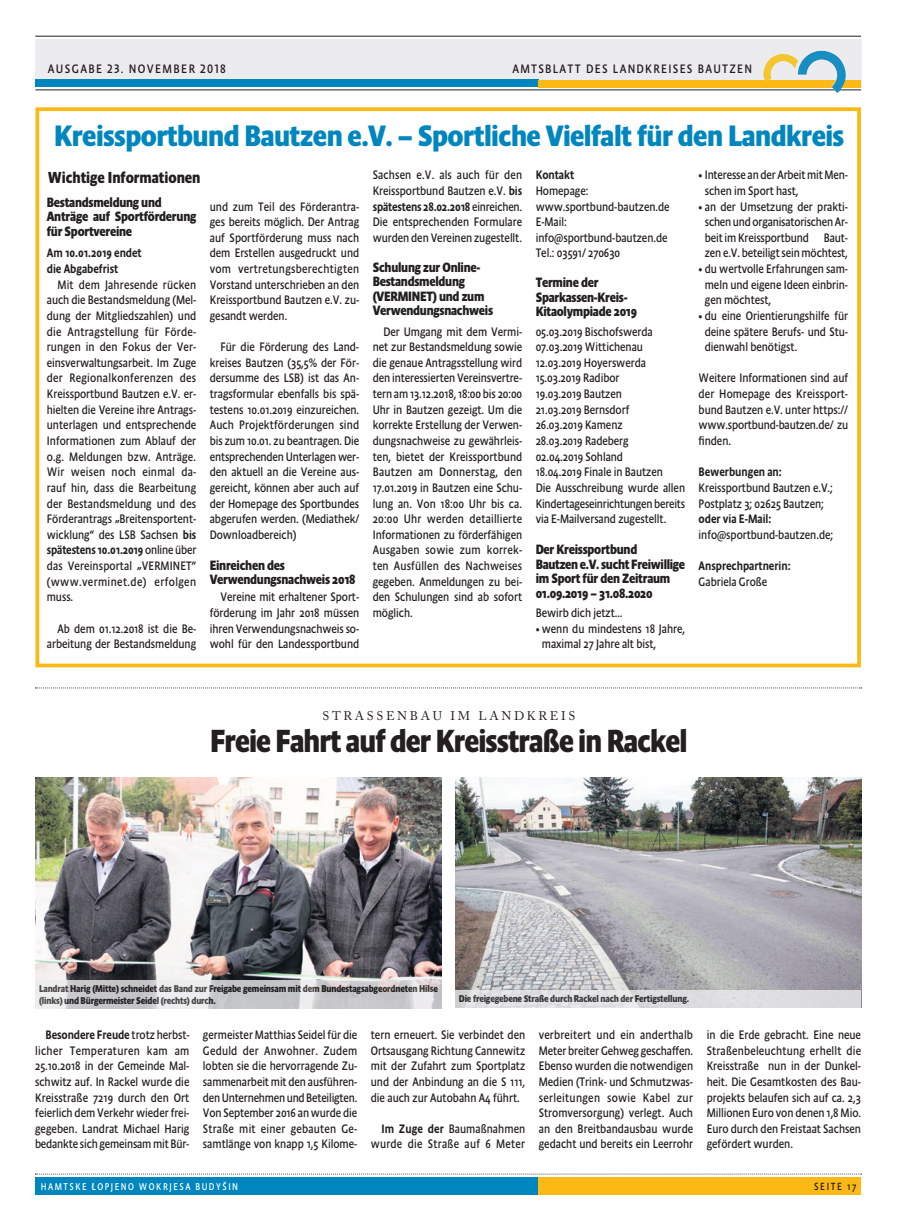
<style>
.page{position:relative;width:897px;height:1230px;background:#fff}
.page>*{position:absolute;margin:0;border:0;box-sizing:border-box;transform-origin:0 0}
.t1{font:700 32.5px "Absara Sans Head OT";letter-spacing:-.03em;color:#231f20;scale:.96 1}
.t2{font:700 30px "Absara Sans Head OT";letter-spacing:-.02em;color:#0086be}
.t3{font:700 16.25px "Absara Sans Head OT";letter-spacing:-.005em;color:#231f20;scale:.95 1}
.t4{font:700 13.75px/14.4px "Absara Sans Head OT";letter-spacing:-.02em;color:#231f20;scale:.95 1}
.t5{font:12.5px/15.6px "Absara Sans Head OT";letter-spacing:-.005em;color:#231f20;text-align:justify;scale:.95 1}
.t6{font:500 12.5px/15.6px "Absara Sans Head OT";letter-spacing:-.005em;color:#231f20;scale:.95 1}
.t7{font:12.5px/15.6px "Absara Sans Head OT";letter-spacing:.015em;color:#231f20;text-align:right;scale:.95 1}
.t8{font:12.5px "Absara Sans Head OT";letter-spacing:.1em;color:#231f20}
.t9{font:12.5px "Absara Sans Head OT";letter-spacing:.11em;color:#231f20}
.t10{font:12.5px "Adobe Caslon Pro";letter-spacing:.215em;color:#231f20}
.t11{font:10.62px "Absara Sans Head OT";letter-spacing:.16em;color:#231f20;scale:.95 1}
.t12{font:700 10px/11.2px "Absara Sans Head OT";letter-spacing:-.02em;color:#231f20;scale:.95 1}
.t13{font:10px "Absara Sans Head OT";letter-spacing:.16em;color:#fff;scale:.95 1}
.s1{font-weight:500}
</style>
<div class="page">
<div style="left:35px;top:1177px;width:504px;height:17px;background:#0086be"></div>
<div style="left:538px;top:1177px;width:323px;height:18px;background:#fcb814"></div>
<svg style="left:35px;top:1173px;width:827px;height:1px"></svg>
<div style="left:35px;top:39px;width:826px;height:48px;background:#ececee"></div>
<div style="left:35px;top:80px;width:504px;height:7px;background:#0086be"></div>
<div style="left:538px;top:80px;width:323px;height:7px;background:#fcb814"></div>
<hr style="left:35px;top:90px;width:826px;height:1px;background:#231f20">
<hr style="left:35px;top:36px;width:826px;height:1px;background:#231f20">
<img style="left:762px;top:51px;width:85px;height:42px">
<div style="left:35px;top:107px;width:825px;height:560px;border:4px solid #fcb814"></div>
<svg style="left:35px;top:687px;width:826px;height:1px"></svg>
<img style="left:36px;top:777px;width:405px;height:203px">
<img style="left:455px;top:777px;width:406px;height:213px">
<svg style="left:35px;top:980px;width:406px;height:29px;background:#d2d2d4"></svg>
<div style="left:455px;top:990px;width:406px;height:18px;background:#dedee0"></div>
<p class="t9" style="left:48px;top:61px;width:180px">AUSGABE 23. NOVEMBER 2018</p>
<p class="t8" style="left:512px;top:61px;width:241px">AMTSBLATT DES LANDKREISES BAUTZEN</p>
<h2 class="t2" style="left:-1px;top:118px;width:846px">is Kreissportbund Bautzen e.V. – Sportliche Vielfalt für den Landkreis</h2>
<h3 class="t3" style="left:48px;top:167px;width:162px">Wichtige Informationen</h3>
<p class="t5" style="left:373px;top:167px;width:159px">Sachsen e.V. als auch für den Kreissportbund Bautzen e.V. <span class="s1">bis spätestens 28.02.2018</span> einreichen.<br>Die entsprechenden Formulare wurden den Vereinen zugestellt.</p>
<p class="t4" style="left:373px;top:260px;width:128px">Schulung zur Online-<br>Bestandsmeldung (VERMINET) und zum<br>Verwendungsnachweis</p>
<p class="t5" style="left:373px;top:323px;width:159px;text-indent:11px">Der Umgang mit dem Vermi&shy;net zur Bestandsmeldung sowie die genaue Antragsstellung wird den interessierten Vereinsvertre&shy;tern am 13.12.2018, 18:00 bis 20:00<br>Uhr in Bautzen gezeigt. Um die korrekte Erstellung der Verwen&shy;dungsnachweise zu gewährleis&shy;ten, bietet der Kreissportbund Bautzen am Donnerstag, den 17.01.2019 in Bautzen eine Schu&shy;lung an. Von 18:00 Uhr bis ca.<br>20:00 Uhr werden detaillierte Informationen zu förderfähigen Ausgaben sowie zum korrek&shy;ten Ausfüllen des Nachweises gegeben. Anmeldungen zu bei&shy;den Schulungen sind ab sofort möglich.</p>
<p class="t6" style="left:535px;top:167px;width:42px">Kontakt</p>
<p class="t5" style="left:535px;top:183px;width:142px;text-align:left">Homepage: www.sportbund-bautzen.de<br>E-Mail: info@sportbund-bautzen.de<br>Tel.: 03591/ 270630</p>
<p class="t4" style="left:535px;top:275px;width:108px">Termine der<br>Sparkassen-Kreis-<br>Kitaolympiade 2019</p>
<p class="t5" style="left:535px;top:323px;width:159px;text-align:left">05.03.2019 Bischofswerda<br>07.03.2019 Wittichenau<br>12.03.2019 Hoyerswerda<br>15.03.2019 Radibor<br>19.03.2019 Bautzen<br>21.03.2019 Bernsdorf<br>26.03.2019 Kamenz<br>28.03.2019 Radeberg<br>02.04.2019 Sohland<br>18.04.2019 Finale in Bautzen<br>Die Ausschreibung wurde allen<br>Kindertageseinrichtungen bereits via E-Mailversand zugestellt.</p>
<p class="t4" style="left:535px;top:542px;width:159px">Der Kreissportbund<br>Bautzen e.V. sucht Freiwillige im Sport für den Zeitraum<br>01.09.2019 – 31.08.2020</p>
<p class="t5" style="left:535px;top:605px;width:93px">Bewirb dich jetzt…</p>
<p class="t5" style="left:542px;top:620px;width:152px;text-indent:-6px">• wenn du mindestens 18 Jahre, maximal 27 Jahre alt bist,</p>
<p class="t5" style="left:704px;top:167px;width:152px;text-indent:-6px">• Interesse an der Arbeit mit Men&shy;schen im Sport hast,</p>
<p class="t5" style="left:698px;top:198px;width:159px;text-align:center">• an der Umsetzung der prakti&shy;schen und organisatorischen Ar&shy;beit im Kreissportbund Baut&shy;zen e.V. beteiligt sein möchtest,</p>
<p class="t5" style="left:704px;top:261px;width:152px;text-indent:-6px">• du wertvolle Erfahrungen sam&shy;meln und eigene Ideen einbrin&shy;gen möchtest,</p>
<p class="t5" style="left:704px;top:308px;width:152px;text-indent:-6px">• du eine Orientierungshilfe für deine spätere Berufs- und Stu&shy;dienwahl benötigst.</p>
<p class="t5" style="left:698px;top:370px;width:159px">Weitere Informationen sind auf der Homepage des Kreissport&shy;bund Bautzen e.V. unter https:// www.sportbund-bautzen.de/ zu finden.</p>
<p class="t6" style="left:698px;top:464px;width:89px">Bewerbungen an:</p>
<p class="t5" style="left:698px;top:480px;width:143px">Kreissportbund Bautzen e.V.;<br>Postplatz 3; 02625 Bautzen;</p>
<p class="t6" style="left:698px;top:511px;width:78px">oder via E-Mail:</p>
<p class="t5" style="left:698px;top:527px;width:143px">info@sportbund-bautzen.de;</p>
<p class="t6" style="left:698px;top:558px;width:98px">Ansprechpartnerin:</p>
<p class="t5" style="left:698px;top:573px;width:74px">Gabriela Große</p>
<p class="t4" style="left:47px;top:195px;width:159px">Bestandsmeldung und<br>Anträge auf Sportförderung für Sportvereine</p>
<p class="t6" style="left:47px;top:245px;width:101px">Am 10.01.2019 endet die Abgabefrist</p>
<p class="t5" style="left:47px;top:277px;width:159px;text-indent:11px">Mit dem Jahresende rücken auch die Bestandsmeldung (Mel&shy;dung der Mitgliedszahlen) und die Antragstellung für Förde&shy;rungen in den Fokus der Ver&shy;einsverwaltungsarbeit. Im Zuge der Regionalkonferenzen des Kreissportbund Bautzen e.V. er&shy;hielten die Vereine ihre Antrags&shy;unterlagen und entsprechende Informationen zum Ablauf der o.g. Meldungen bzw. Anträge.<br>Wir weisen noch einmal da&shy;rauf hin, dass die Bearbeitung der Bestandsmeldung und des Förderantrags „Breitensportent&shy;wicklung“ des LSB Sachsen <span class="s1">bis spätestens 10.01.2019</span> online über das Vereinsportal „VERMINET“ (www.verminet.de) erfolgen muss.</p>
<p class="t5" style="left:47px;top:620px;width:159px;text-align:right">Ab dem 01.12.2018 ist die Be&shy;arbeitung der Bestandsmeldung</p>
<p class="t5" style="left:210px;top:198px;width:159px">und zum Teil des Förderantra&shy;ges bereits möglich. Der Antrag auf Sportförderung muss nach dem Erstellen ausgedruckt und vom vertretungsberechtigten Vorstand unterschrieben an den Kreissportbund Bautzen e.V. zu&shy;gesandt werden.</p>
<p class="t5" style="left:210px;top:339px;width:159px;text-indent:11px">Für die Förderung des Land&shy;kreises Bautzen (35,5% der För&shy;dersumme des LSB) ist das An&shy;tragsformular ebenfalls bis spä&shy;testens 10.01.2019 einzureichen.<br>Auch Projektförderungen sind bis zum 10.01. zu beantragen. Die entsprechenden Unterlagen wer&shy;den aktuell an die Vereine aus&shy;gereicht, können aber auch auf der Homepage des Sportbundes abgerufen werden. (Mediathek/ Downloadbereich)</p>
<p class="t4" style="left:210px;top:558px;width:155px">Einreichen des<br>Verwendungsnachweis 2018</p>
<p class="t5" style="left:210px;top:589px;width:159px;text-indent:11px">Vereine mit erhaltener Sport&shy;förderung im Jahr 2018 müssen ihren Verwendungsnachweis so&shy;wohl für den Landessportbund</p>
<p class="t10" style="left:322px;top:708px;width:254px">STRASSENBAU IM LANDKREIS</p>
<h1 class="t1" style="left:210px;top:721px;width:499px">Freie Fahrt auf der Kreisstraße in Rackel</h1>
<p class="t12" style="left:39px;top:983px;width:421px">Landrat Harig (Mitte) schneidet das Band zur Freigabe gemeinsam mit dem Bundestagsabgeordneten Hilse (links) und Bürgermeister Seidel (rechts) durch.</p>
<p class="t12" style="left:459px;top:993px;width:244px">Die freigegebene Straße durch Rackel nach der Fertigstellung.</p>
<p class="t5" style="left:35px;top:1027px;width:164px;text-indent:11px"><span class="s1">Besondere Freude</span> trotz herbst&shy;licher Temperaturen kam am 25.10.2018 in der Gemeinde Mal&shy;schwitz auf. In Rackel wurde die Kreisstraße 7219 durch den Ort feierlich dem Verkehr wieder frei&shy;gegeben. Landrat Michael Harig bedankte sich gemeinsam mit Bür-</p>
<p class="t5" style="left:203px;top:1027px;width:164px">germeister Matthias Seidel für die Geduld der Anwohner. Zudem lobten sie die hervorragende Zu&shy;sammenarbeit mit den ausführen&shy;den Unternehmen und Beteiligten.<br>Von September 2016 an wurde die Straße mit einer gebauten Ge&shy;samtlänge von knapp 1,5 Kilome-</p>
<p class="t5" style="left:371px;top:1027px;width:164px">tern erneuert. Sie verbindet den Ortsausgang Richtung Cannewitz mit der Zufahrt zum Sportplatz und der Anbindung an die S 111, die auch zur Autobahn A4 führt.</p>
<p class="t7" style="left:371px;top:1120px;width:164px"><span class="s1">Im Zuge der</span> Baumaßnahmen wurde die Straße auf 6 Meter</p>
<p class="t5" style="left:538px;top:1027px;width:164px">verbreitert und ein anderthalb Meter breiter Gehweg geschaffen.<br>Ebenso wurden die notwendigen Medien (Trink- und Schmutzwas&shy;serleitungen sowie Kabel zur Stromversorgung) verlegt. Auch an den Breitbandausbau wurde gedacht und bereits ein Leerrohr</p>
<p class="t5" style="left:706px;top:1027px;width:164px">in die Erde gebracht. Eine neue Straßenbeleuchtung erhellt die Kreisstraße nun in der Dunkel&shy;heit. Die Gesamtkosten des Bau&shy;projekts belaufen sich auf ca. 2,3<br>Millionen Euro von denen 1,8 Mio.<br>Euro durch den Freistaat Sachsen gefördert wurden.</p>
<p class="t13" style="left:41px;top:1180px;width:209px">HAMTSKE <sup>/</sup>LOPJENO WOKRJESA BUDYŠIN</p>
<p class="t11" style="left:814px;top:1179px;width:46px">SEITE 17</p>
</div>
